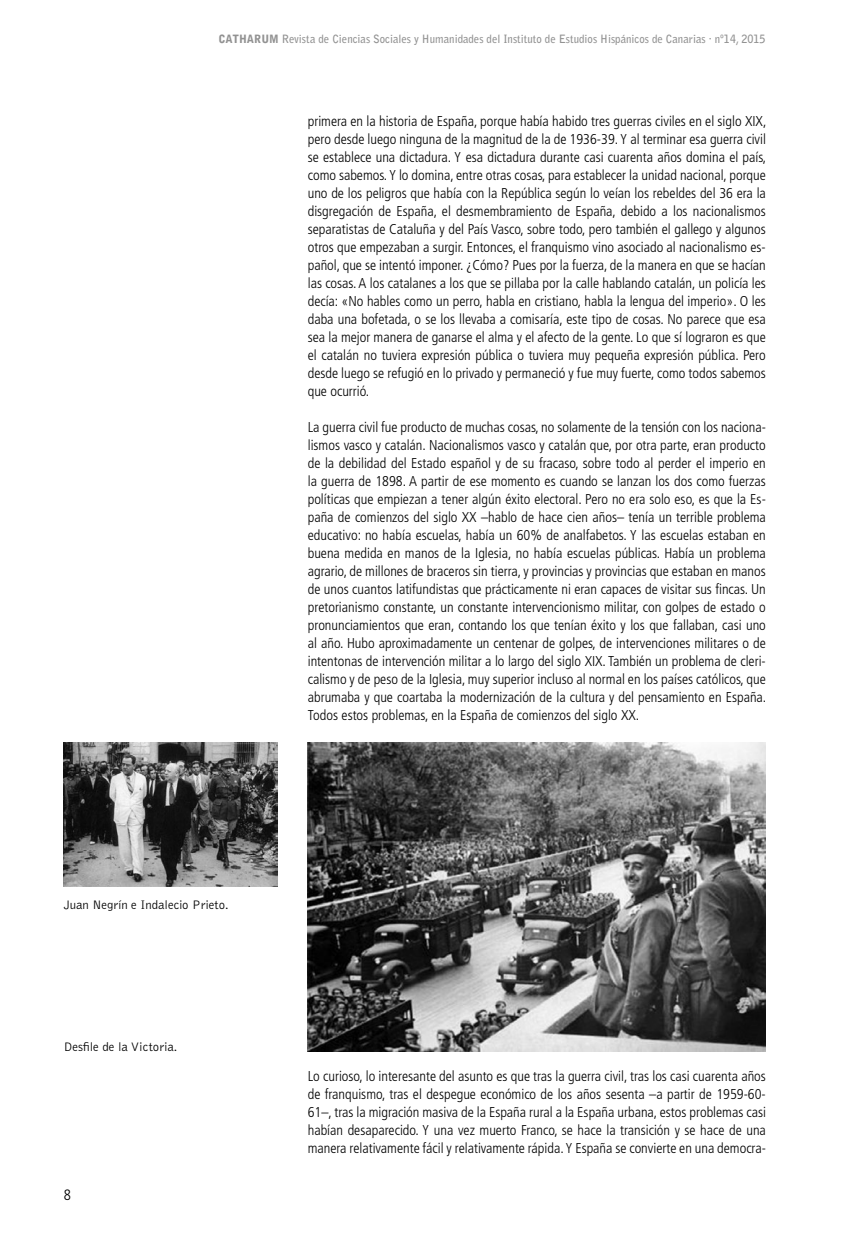
<style>
.page{position:relative;width:851px;height:1234px;background:#fff}
.page>*{position:absolute;margin:0;border:0;box-sizing:border-box;transform-origin:0 0}
.t1{font:300 condensed 15px "Frutiger LT Std";color:#000}
.t2{font:300 condensed 14.25px/18px "Frutiger LT Std";color:#000;text-align:justify}
.t3{font:300 12.75px "Bell Gothic Std";color:#000}
.t4{font:700 11.4px "Bell Gothic Std";color:#929292;scale:.95 1}
.s1{font-weight:900}
</style>
<div class="page">
<img style="left:308px;top:742px;width:457px;height:308px">
<img style="left:64px;top:742px;width:214px;height:144px">
<p class="t4" style="left:218px;top:32px;width:577px"><span class="s1">CATHARUM</span> Revista de Ciencias Sociales y Humanidades del Instituto de Estudios Hispánicos de Canarias · nº14, 2015</p>
<p class="t3" style="left:64px;top:897px;width:166px">Juan Negrín e Indalecio Prieto.</p>
<p class="t3" style="left:64px;top:1039px;width:115px">Desfile de la Victoria.</p>
<p class="t1" style="left:64px;top:1186px;width:9px">8</p>
<p class="t2" style="left:308px;top:112px;width:460px">primera en la historia de España, porque había habido tres guerras civiles en el siglo XIX, pero desde luego ninguna de la magnitud de la de 1936-39. Y al terminar esa guerra civil se establece una dictadura. Y esa dictadura durante casi cuarenta años domina el país, como sabemos. Y lo domina, entre otras cosas, para establecer la unidad nacional, porque uno de los peligros que había con la República según lo veían los rebeldes del 36 era la disgregación de España, el desmembramiento de España, debido a los nacionalismos separatistas de Cataluña y del País Vasco, sobre todo, pero también el gallego y algunos otros que empezaban a surgir. Entonces, el franquismo vino asociado al nacionalismo es&shy;pañol, que se intentó imponer. ¿Cómo? Pues por la fuerza, de la manera en que se hacían las cosas. A los catalanes a los que se pillaba por la calle hablando catalán, un policía les decía: «No hables como un perro, habla en cristiano, habla la lengua del imperio». O les daba una bofetada, o se los llevaba a comisaría, este tipo de cosas. No parece que esa sea la mejor manera de ganarse el alma y el afecto de la gente. Lo que sí lograron es que el catalán no tuviera expresión pública o tuviera muy pequeña expresión pública. Pero desde luego se refugió en lo privado y permaneció y fue muy fuerte, como todos sabemos que ocurrió.</p>
<p class="t2" style="left:308px;top:418px;width:460px">La guerra civil fue producto de muchas cosas, no solamente de la tensión con los naciona&shy;lismos vasco y catalán. Nacionalismos vasco y catalán que, por otra parte, eran producto de la debilidad del Estado español y de su fracaso, sobre todo al perder el imperio en la guerra de 1898. A partir de ese momento es cuando se lanzan los dos como fuerzas políticas que empiezan a tener algún éxito electoral. Pero no era solo eso, es que la Es&shy;paña de comienzos del siglo XX –hablo de hace cien años– tenía un terrible problema educativo: no había escuelas, había un 60% de analfabetos. Y las escuelas estaban en buena medida en manos de la Iglesia, no había escuelas públicas. Había un problema agrario, de millones de braceros sin tierra, y provincias y provincias que estaban en manos de unos cuantos latifundistas que prácticamente ni eran capaces de visitar sus fincas. Un pretorianismo constante, un constante intervencionismo militar, con golpes de estado o pronunciamientos que eran, contando los que tenían éxito y los que fallaban, casi uno al año. Hubo aproximadamente un centenar de golpes, de intervenciones militares o de intentonas de intervención militar a lo largo del siglo XIX. También un problema de cleri&shy;calismo y de peso de la Iglesia, muy superior incluso al normal en los países católicos, que abrumaba y que coartaba la modernización de la cultura y del pensamiento en España.<br>Todos estos problemas, en la España de comienzos del siglo XX.</p>
<p class="t2" style="left:308px;top:1066px;width:459px">Lo curioso, lo interesante del asunto es que tras la guerra civil, tras los casi cuarenta años de franquismo, tras el despegue económico de los años sesenta –a partir de 1959-60- 61–, tras la migración masiva de la España rural a la España urbana, estos problemas casi habían desaparecido. Y una vez muerto Franco, se hace la transición y se hace de una manera relativamente fácil y relativamente rápida. Y España se convierte en una democra-</p>
</div>
